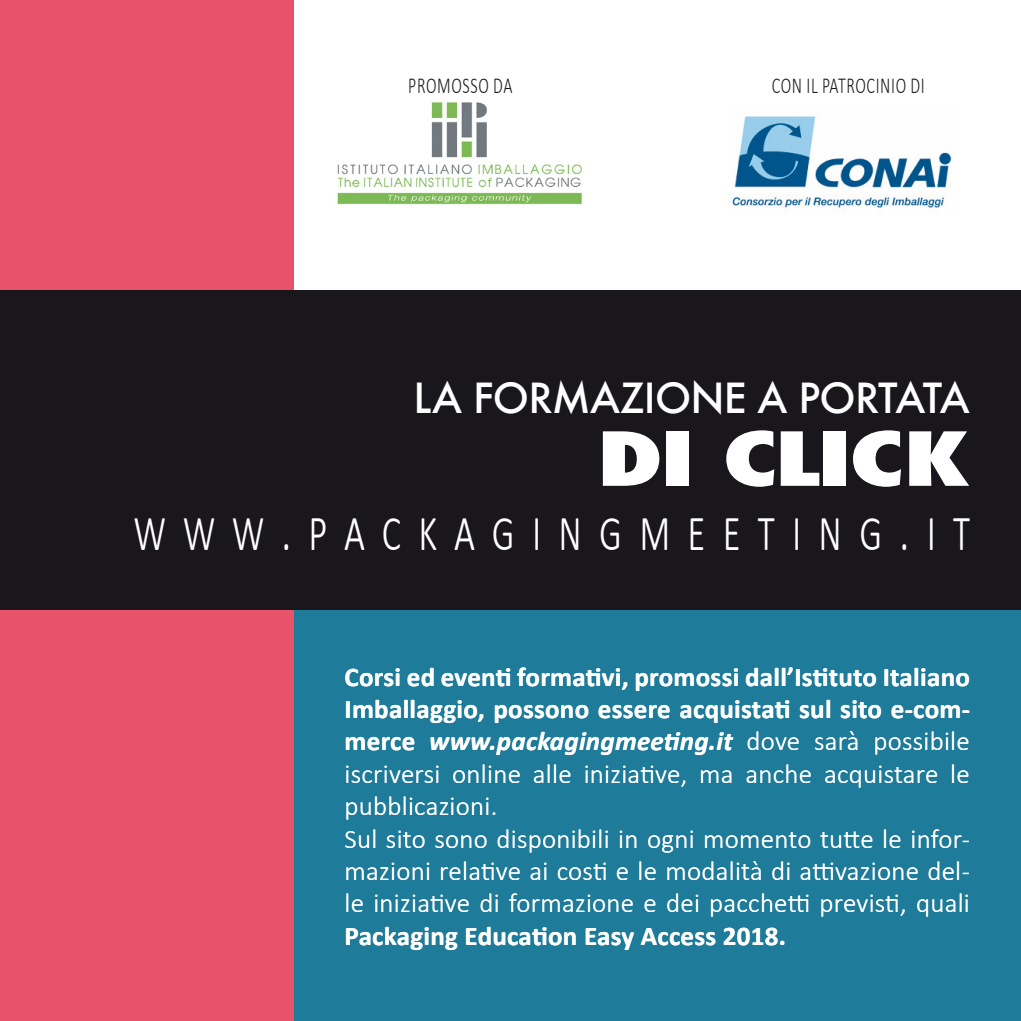
<style>
.page{position:relative;width:1021px;height:1021px;background:#fff}
.page>*{position:absolute;margin:0;border:0;box-sizing:border-box;transform-origin:0 0}
.t1{font:800 condensed 72.23px "Futura";letter-spacing:-.02em;color:#fff;scale:1.5 1}
.t2{font:300 61.43px "Calibri";color:#fff;scale:.7 1}
.t3{font:500 40.5px "Futura";letter-spacing:-.02em;color:#fff}
.t4{font:700 27px/32.4px "Calibri";letter-spacing:.01em;color:#fff;text-align:justify}
.t5{font:300 27px/32.4px "Calibri";letter-spacing:.01em;color:#fff;text-align:justify}
.t6{font:300 22.95px "Calibri";letter-spacing:.04em;color:#1a171c;scale:.7 1}
.s1{font-style:italic}
.s2{font-weight:300}
.s3{font-weight:700}
</style>
<div class="page">
<div style="left:293px;top:609px;width:727px;height:411px;background:#1e7b99"></div>
<div style="left:0;top:0;width:293px;height:1020px;background:#e8526b"></div>
<div style="left:0;top:290px;width:1020px;height:319px;background:#1a171c"></div>
<img style="left:337px;top:102px;width:245px;height:102px">
<img style="left:732px;top:116px;width:220px;height:93px">
<p class="t6" style="left:408px;top:71px;width:150px">PROMOSSO DA</p>
<p class="t6" style="left:771px;top:71px;width:220px">CON IL PATROCINIO DI</p>
<p class="t3" style="left:413px;top:370px;width:558px">LA FORMAZIONE A PORTATA</p>
<p class="t1" style="left:597px;top:410px;width:250px">DI CLICK</p>
<p class="t2" style="left:133px;top:491px;width:1197px">w w w . p a c k a g i n g m e e t i n g . i t</p>
<p class="t4" style="left:344px;top:660px;width:627px">Corsi ed eventi formativi, promossi dall’Istituto Italiano Imballaggio, possono essere acquistati sul sito e-com&shy;merce <span class="s1">www.packagingmeeting.it</span> <span class="s2">dove sarà possibile iscriversi online alle iniziative, ma anche acquistare le pubblicazioni.</span></p>
<p class="t5" style="left:344px;top:821px;width:627px">Sul sito sono disponibili in ogni momento tutte le infor&shy;mazioni relative ai costi e le modalità di attivazione del&shy;le iniziative di formazione e dei pacchetti previsti, quali <span class="s3">Packaging Education Easy Access 2018.</span></p>
<p class="t5" style="left:843px;top:821px;width:18px">t</p>
<p class="t5" style="left:812px;top:853px;width:24px">t</p>
<p class="t5" style="left:787px;top:886px;width:24px">t</p>
</div>
